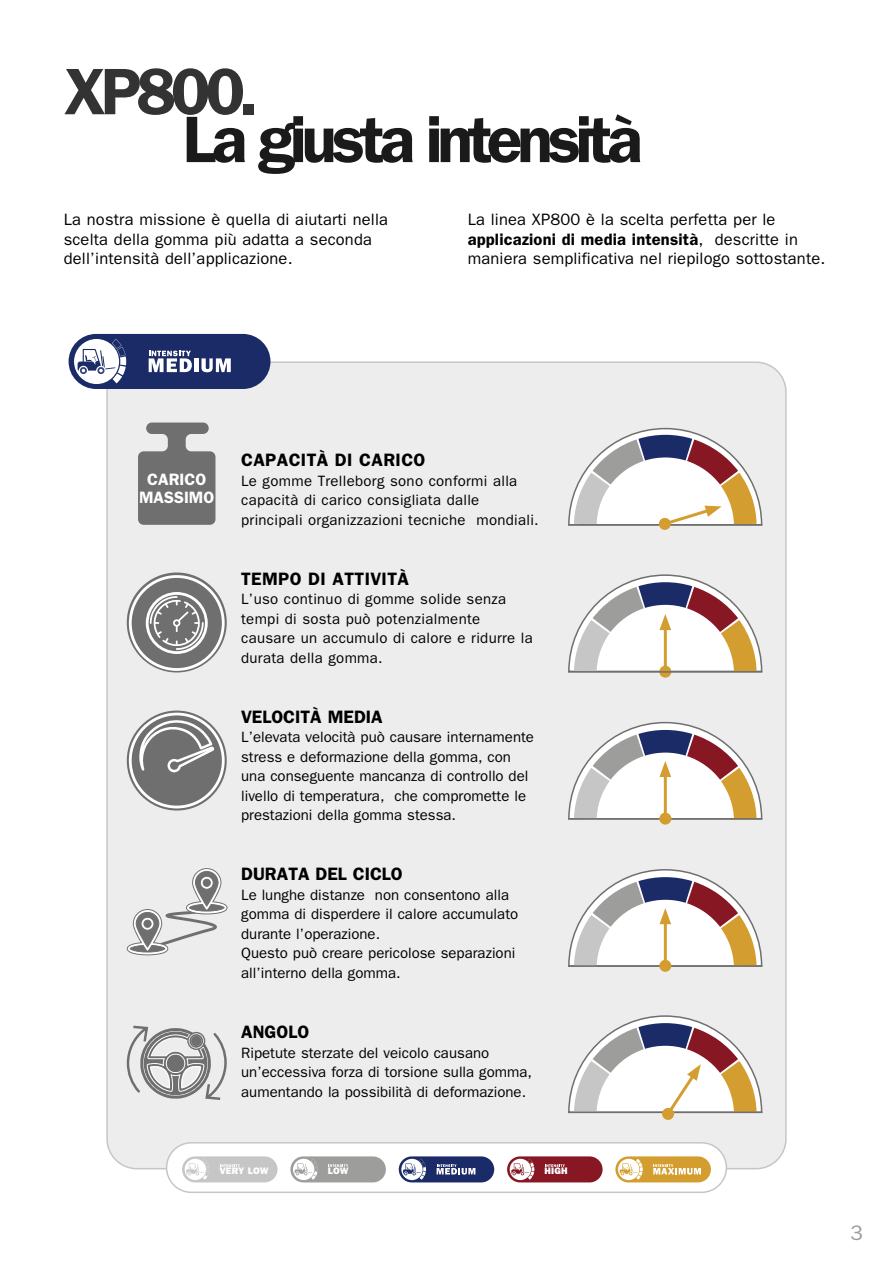
<style>
.page{position:relative;width:893px;height:1263px;background:#fff}
.page>*{position:absolute;margin:0;border:0;box-sizing:border-box;transform-origin:0 0}
.t1{font:600 66px/47.8px "ITC Franklin Gothic Std";letter-spacing:-.08em;color:#000}
.t2{font:21px "ITC Franklin Gothic Std";color:#9d9d9c}
.t3{font:600 18px "ITC Franklin Gothic Std";color:#000}
.t4{font:600 18px "ITC Franklin Gothic Std";letter-spacing:.02em;color:#000}
.t5{font:16.5px/19.5px "ITC Franklin Gothic Std";letter-spacing:.01em;color:#000}
.t6{font:600 16.5px/18px "ITC Franklin Gothic Std";color:#fff;text-align:center}
.t7{font:15px/19.5px "ITC Franklin Gothic Std";color:#000}
.t8{font:15px/19.5px "ITC Franklin Gothic Std";letter-spacing:.02em;color:#000}
.t9{font:9.45px "ITC Franklin Gothic Std Hvy";letter-spacing:.025em;color:#fff}
.s1{font-weight:600}
</style>
<div class="page">
<div style="left:107px;top:362px;width:679px;height:807px;background:#ededed;border-radius:30px"></div>
<svg style="left:129px;top:575px;width:96px;height:96px"></svg>
<svg style="left:138px;top:422px;width:77px;height:103px;background:#848383"></svg>
<div style="left:69px;top:334px;width:201px;height:55px;background:#1a2b68;border-radius:28px"></div>
<svg style="left:74px;top:339px;width:45px;height:45px"></svg>
<svg style="left:78px;top:339px;width:48px;height:44px"></svg>
<svg style="left:149px;top:351px;width:43px;height:21px"></svg>
<div style="left:194px;top:358px;width:5px;height:14px;background:#fff"></div>
<svg style="left:201px;top:358px;width:30px;height:14px"></svg>
<svg style="left:127px;top:1026px;width:100px;height:74px"></svg>
<div style="left:191px;top:1036px;width:10px;height:10px;background:#706f6f;border-radius:50%"></div>
<svg style="left:127px;top:868px;width:101px;height:87px"></svg>
<svg style="left:659px;top:813px;width:12px;height:12px"></svg>
<svg style="left:568px;top:721px;width:195px;height:99px"></svg>
<div style="left:659px;top:960px;width:12px;height:12px;background:#d39d2f;border-radius:50%"></div>
<svg style="left:568px;top:869px;width:195px;height:98px"></svg>
<svg style="left:662px;top:1108px;width:12px;height:12px"></svg>
<svg style="left:568px;top:1015px;width:195px;height:103px"></svg>
<svg style="left:659px;top:518px;width:12px;height:12px"></svg>
<svg style="left:568px;top:427px;width:195px;height:101px"></svg>
<svg style="left:129px;top:713px;width:96px;height:95px"></svg>
<div style="left:167px;top:1143px;width:559px;height:49px;background:#fff;border-radius:25px"></div>
<div style="left:166px;top:1142px;width:561px;height:51px;border:2px solid #c6c6c6;border-radius:25px"></div>
<svg style="left:659px;top:666px;width:12px;height:12px"></svg>
<svg style="left:568px;top:574px;width:195px;height:99px"></svg>
<hr style="left:568px;top:671px;width:194px;height:2px;background:#706f6f">
<div style="left:399px;top:1156px;width:95px;height:26px;background:#1a2b68;border-radius:13px"></div>
<svg style="left:401px;top:1159px;width:22px;height:21px"></svg>
<svg style="left:403px;top:1159px;width:23px;height:21px"></svg>
<svg style="left:437px;top:1164px;width:38px;height:10px"></svg>
<div style="left:290px;top:1156px;width:96px;height:26px;background:#9d9d9c;border-radius:13px"></div>
<svg style="left:293px;top:1159px;width:21px;height:21px"></svg>
<svg style="left:295px;top:1159px;width:23px;height:21px"></svg>
<svg style="left:328px;top:1164px;width:20px;height:3px"></svg>
<div style="left:182px;top:1156px;width:96px;height:26px;background:#c6c6c6;border-radius:13px"></div>
<div style="left:185px;top:1159px;width:21px;height:21px;background:#fff;border-radius:50%"></div>
<svg style="left:186px;top:1159px;width:23px;height:21px"></svg>
<svg style="left:220px;top:1164px;width:20px;height:3px"></svg>
<div style="left:507px;top:1156px;width:96px;height:26px;background:#861723;border-radius:13px"></div>
<svg style="left:511px;top:1159px;width:23px;height:21px"></svg>
<svg style="left:545px;top:1164px;width:20px;height:3px"></svg>
<div style="left:615px;top:1156px;width:96px;height:26px;background:#d39d2f;border-radius:13px"></div>
<svg style="left:618px;top:1159px;width:21px;height:21px"></svg>
<svg style="left:620px;top:1159px;width:23px;height:21px"></svg>
<svg style="left:653px;top:1164px;width:48px;height:10px"></svg>
<h1 class="t1" style="left:183px;top:68px;width:461px;text-indent:-119px">XP800.<br>La giusta intensità</h1>
<p class="t5" style="left:64px;top:210px;width:326px">La nostra missione è quella di aiutarti nella scelta della gomma più adatta a seconda dell’intensità dell’applicazione.</p>
<p class="t5" style="left:468px;top:210px;width:359px">La linea XP800 è la scelta perfetta per le <span class="s1">applicazioni di media intensità</span>, descritte in maniera semplificativa nel riepilogo sottostante.</p>
<p class="t6" style="left:139px;top:470px;width:77px">CARICO<br>MASSIMO</p>
<p class="t4" style="left:241px;top:449px;width:186px">CAPACITÀ DI CARICO</p>
<p class="t8" style="left:241px;top:471px;width:299px">Le gomme Trelleborg sono conformi alla capacità di carico consigliata dalle principali organizzazioni tecniche mondiali.</p>
<p class="t4" style="left:241px;top:568px;width:169px">TEMPO DI ATTIVITÀ</p>
<p class="t8" style="left:241px;top:590px;width:293px">L’uso continuo di gomme solide senza tempi di sosta può potenzialmente causare un accumulo di calore e ridurre la durata della gomma.</p>
<p class="t3" style="left:241px;top:706px;width:143px">VELOCITÀ MEDIA</p>
<p class="t7" style="left:241px;top:728px;width:294px">L’elevata velocità può causare internamente stress e deformazione della gomma, con una conseguente mancanza di controllo del livello di temperatura, che compromette le prestazioni della gomma stessa.</p>
<p class="t3" style="left:241px;top:864px;width:163px">DURATA DEL CICLO</p>
<p class="t7" style="left:241px;top:885px;width:279px">Le lunghe distanze non consentono alla gomma di disperdere il calore accumulato durante l’operazione.<br>Questo può creare pericolose separazioni all’interno della gomma.</p>
<p class="t3" style="left:241px;top:1021px;width:70px">ANGOLO</p>
<p class="t7" style="left:241px;top:1043px;width:292px">Ripetute sterzate del veicolo causano un’eccessiva forza di torsione sulla gomma, aumentando la possibilità di deformazione.</p>
<p class="t9" style="left:219px;top:1166px;width:51px">VERY LOW</p>
<p class="t9" style="left:328px;top:1166px;width:22px">LOW</p>
<p class="t9" style="left:544px;top:1166px;width:25px">HIGH</p>
<h2 class="t2" style="left:850px;top:1221px;width:14px">3</h2>
</div>
